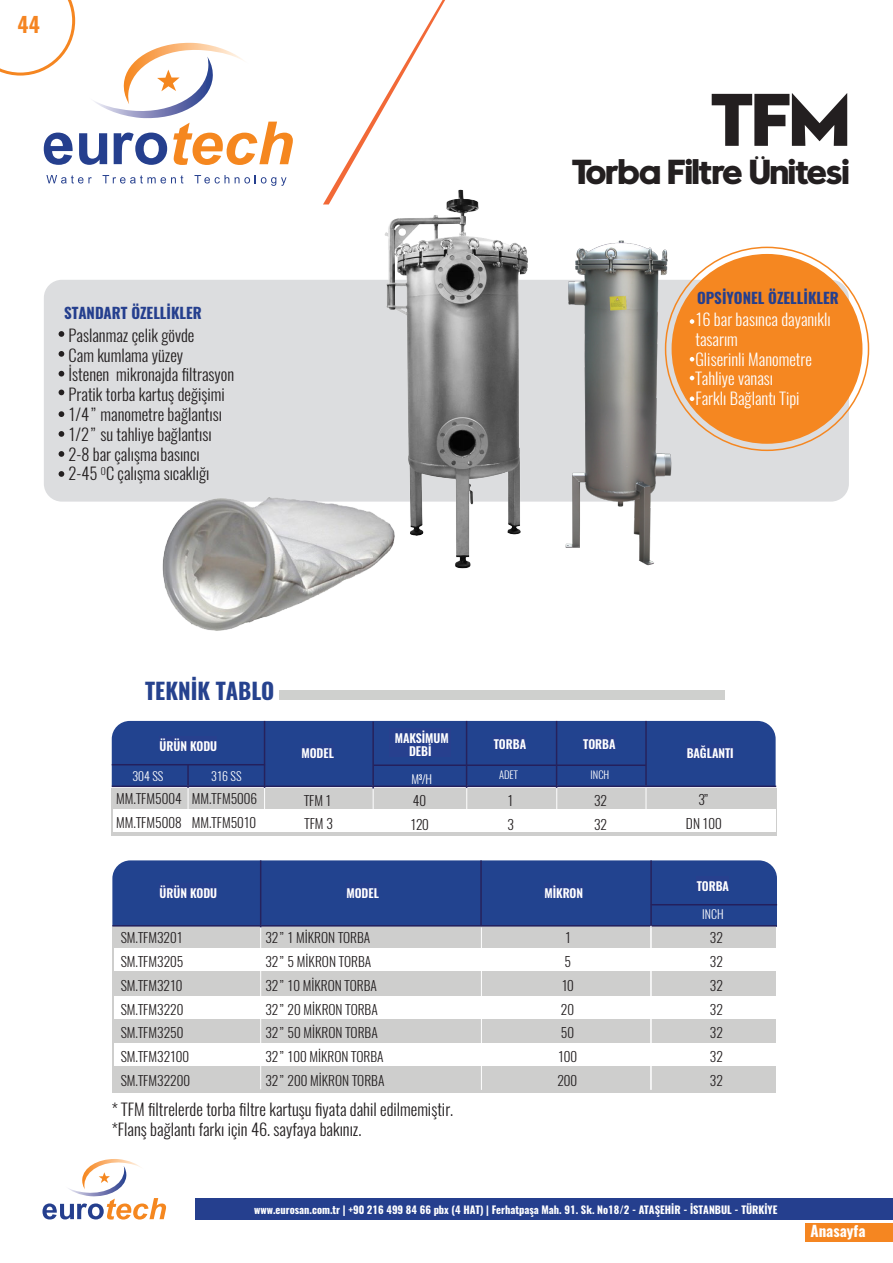
<style>
.page{position:relative;width:893px;height:1263px;background:#fff}
.page>*{position:absolute;margin:0;border:0;box-sizing:border-box;transform-origin:0 0}
.t1{font:700 67.5px "W Sans New";color:#231f20}
.t2{font:700 31.5px "W Sans New";color:#231f20}
.t3{font:700 22.5px "Oswald";color:#26428e}
.t4{font:700 21px "Oswald";color:#f58522}
.t5{font:300 16.5px "Oswald";color:#231f20}
.t6{font:300 16.5px/19.8px "Oswald";color:#fff}
.t7{font:700 15px "Oswald";color:#253f8e}
.t8{font:700 15px "Oswald";color:#fff}
.t9{font:300 13.5px "Oswald";color:#231f20}
.t10{font:700 13.05px "Oswald";color:#fff;scale:1.06 1}
.t11{font:12px "Oswald";color:#fff}
.t12{font:300 12px "Oswald";color:#fff}
.t13{font:700 10.95px "Oswald";color:#fff;scale:1.06 1}
.t14{font:700 10.5px "Oswald";color:#fff}
.t15{font:300 10.5px "Oswald";color:#fff}
</style>
<div class="page">
<div style="left:196px;top:1198px;width:697px;height:21px;background:#253f8e"></div>
<svg style="left:42px;top:1159px;width:124px;height:60px"></svg>
<svg style="left:323px;top:0;width:122px;height:204px"></svg>
<svg style="left:0;top:0;width:293px;height:165px"></svg>
<svg style="left:46px;top:175px;width:46px;height:8px"></svg>
<svg style="left:103px;top:175px;width:80px;height:8px"></svg>
<svg style="left:194px;top:175px;width:35px;height:8px"></svg>
<svg style="left:235px;top:175px;width:51px;height:11px"></svg>
<div style="left:805px;top:1223px;width:88px;height:18px;background:#f58621"></div>
<div style="left:44px;top:280px;width:805px;height:222px;background:#dcdddf;border-radius:18px"></div>
<svg style="left:59px;top:431px;width:5px;height:6px"></svg>
<svg style="left:59px;top:471px;width:5px;height:6px"></svg>
<svg style="left:59px;top:451px;width:5px;height:6px"></svg>
<svg style="left:59px;top:411px;width:5px;height:6px"></svg>
<svg style="left:59px;top:390px;width:5px;height:5px"></svg>
<svg style="left:59px;top:371px;width:5px;height:6px"></svg>
<svg style="left:59px;top:331px;width:5px;height:6px"></svg>
<svg style="left:59px;top:351px;width:5px;height:6px"></svg>
<div style="left:672px;top:254px;width:190px;height:190px;background:#f58721;border-radius:50%"></div>
<img style="left:532px;top:240px;width:166px;height:326px">
<img style="left:159px;top:497px;width:222px;height:134px">
<img style="left:381px;top:186px;width:151px;height:382px">
<div style="left:112px;top:788px;width:665px;height:47px;background:#cececd"></div>
<div style="left:113px;top:809px;width:663px;height:23px;background:#fff"></div>
<hr style="left:188px;top:785px;width:1px;height:47px;background:#fff">
<hr style="left:264px;top:785px;width:1px;height:47px;background:#fff">
<hr style="left:373px;top:785px;width:1px;height:47px;background:#fff">
<hr style="left:466px;top:785px;width:1px;height:46px;background:#fff">
<hr style="left:556px;top:785px;width:1px;height:46px;background:#fff">
<hr style="left:646px;top:785px;width:1px;height:46px;background:#fff">
<div style="left:112px;top:721px;width:664px;height:64px;background:#22438f"></div>
<div style="left:301px;top:744px;width:33px;height:14px;background:#27408e"></div>
<div style="left:494px;top:735px;width:32px;height:14px;background:#27408e"></div>
<div style="left:583px;top:735px;width:32px;height:14px;background:#27408e"></div>
<div style="left:687px;top:744px;width:47px;height:14px;background:#27408e"></div>
<div style="left:390px;top:728px;width:61px;height:28px;background:#27408e"></div>
<div style="left:280px;top:690px;width:445px;height:9px;background:#cfd0ce"></div>
<hr style="left:112px;top:785px;width:664px;height:2px;background:#24205d">
<hr style="left:374px;top:764px;width:272px;height:2px;background:#24205d">
<hr style="left:187px;top:765px;width:2px;height:23px;background:#26225c">
<hr style="left:372px;top:721px;width:2px;height:67px;background:#26225c">
<hr style="left:466px;top:721px;width:1px;height:67px;background:#26225c">
<hr style="left:645px;top:721px;width:2px;height:65px;background:#26225c">
<hr style="left:264px;top:721px;width:1px;height:67px;background:#26225c">
<hr style="left:112px;top:764px;width:153px;height:1px;background:#24205d">
<hr style="left:556px;top:721px;width:1px;height:67px;background:#26225c">
<div style="left:112px;top:926px;width:664px;height:167px;background:#cececd"></div>
<div style="left:114px;top:948px;width:678px;height:23px;background:#fff"></div>
<div style="left:114px;top:996px;width:678px;height:23px;background:#fff"></div>
<div style="left:114px;top:1043px;width:675px;height:23px;background:#fff"></div>
<hr style="left:260px;top:925px;width:1px;height:164px;background:#fff">
<hr style="left:481px;top:927px;width:1px;height:163px;background:#fff">
<hr style="left:260px;top:860px;width:1px;height:67px;background:#26225c">
<hr style="left:650px;top:926px;width:2px;height:164px;background:#fff">
<div style="left:112px;top:860px;width:665px;height:66px;background:#22438f"></div>
<div style="left:346px;top:884px;width:33px;height:14px;background:#27408e"></div>
<h3 class="t4" style="left:18px;top:10px;width:24px">44</h3>
<p class="t7" style="left:64px;top:303px;width:139px">STANDART ÖZELLİKLER</p>
<p class="t5" style="left:69px;top:324px;width:127px">Paslanmaz çelik gövde</p>
<p class="t5" style="left:69px;top:344px;width:116px">Cam kumlama yüzey</p>
<p class="t5" style="left:69px;top:364px;width:167px">İstenen mikronajda filtrasyon</p>
<p class="t5" style="left:69px;top:383px;width:158px">Pratik torba kartuş değişimi</p>
<p class="t5" style="left:69px;top:403px;width:155px">1/4” manometre bağlantısı</p>
<p class="t5" style="left:69px;top:423px;width:145px">1/2” su tahliye bağlantısı</p>
<p class="t5" style="left:69px;top:443px;width:133px">2-8 bar çalışma basıncı</p>
<p class="t5" style="left:69px;top:463px;width:142px">2-45 <sup>O</sup>C çalışma sıcaklığı</p>
<p class="t1" style="left:711px;top:84px;width:139px">TFM</p>
<p class="t2" style="left:572px;top:155px;width:278px">Torba Filtre Ünitesi</p>
<p class="t7" style="left:697px;top:288px;width:143px">OPSİYONEL ÖZELLİKLER</p>
<p class="t6" style="left:695px;top:309px;width:137px">16 bar basınca dayanıklı tasarım</p>
<p class="t6" style="left:695px;top:349px;width:118px">Gliserinli Manometre</p>
<p class="t6" style="left:695px;top:369px;width:79px">Tahliye vanası</p>
<p class="t6" style="left:695px;top:389px;width:106px">Farklı Bağlantı Tipi</p>
<p class="t3" style="left:145px;top:675px;width:131px">TEKNIK TABLO</p>
<p class="t11" style="left:160px;top:735px;width:59px">ÜRÜN KODU</p>
<p class="t11" style="left:301px;top:743px;width:34px">MODEL</p>
<p class="t11" style="left:395px;top:727px;width:56px">MAKSİMUM</p>
<p class="t11" style="left:409px;top:740px;width:24px">DEBİ</p>
<p class="t11" style="left:494px;top:734px;width:34px">TORBA</p>
<p class="t11" style="left:583px;top:734px;width:34px">TORBA</p>
<p class="t13" style="left:684px;top:743px;width:20px">GÜÇ</p>
<p class="t11" style="left:687px;top:743px;width:49px">BAĞLANTI</p>
<p class="t12" style="left:132px;top:768px;width:33px">304 SS</p>
<p class="t12" style="left:211px;top:768px;width:32px">316 SS</p>
<p class="t15" style="left:499px;top:768px;width:20px">ADET</p>
<p class="t15" style="left:591px;top:768px;width:20px">INCH</p>
<p class="t12" style="left:412px;top:771px;width:22px">M<sup>3</sup>/H</p>
<p class="t9" style="left:116px;top:789px;width:67px">MM.TFM5004</p>
<p class="t9" style="left:192px;top:789px;width:67px">MM.TFM5006</p>
<p class="t9" style="left:304px;top:791px;width:29px">TFM 1</p>
<p class="t9" style="left:413px;top:791px;width:15px">40</p>
<p class="t9" style="left:507px;top:792px;width:7px">1</p>
<p class="t9" style="left:594px;top:791px;width:15px">32</p>
<p class="t9" style="left:698px;top:791px;width:12px">3”</p>
<p class="t9" style="left:116px;top:813px;width:67px">MM.TFM5008</p>
<p class="t9" style="left:192px;top:813px;width:66px">MM.TFM5010</p>
<p class="t9" style="left:305px;top:815px;width:30px">TFM 3</p>
<p class="t9" style="left:410px;top:815px;width:20px">120</p>
<p class="t9" style="left:507px;top:816px;width:8px">3</p>
<p class="t9" style="left:594px;top:815px;width:15px">32</p>
<p class="t9" style="left:686px;top:815px;width:37px">DN 100</p>
<p class="t11" style="left:160px;top:882px;width:59px">ÜRÜN KODU</p>
<p class="t11" style="left:346px;top:882px;width:34px">MODEL</p>
<p class="t10" style="left:127px;top:888px;width:66px">ÜRÜN KODU</p>
<p class="t10" style="left:327px;top:889px;width:38px">MODEL</p>
<p class="t11" style="left:544px;top:882px;width:40px">MİKRON</p>
<p class="t13" style="left:674px;top:869px;width:37px">TOPLAM</p>
<p class="t11" style="left:697px;top:875px;width:34px">TORBA</p>
<p class="t12" style="left:702px;top:906px;width:23px">INCH</p>
<p class="t9" style="left:121px;top:929px;width:63px">SM.TFM3201</p>
<p class="t9" style="left:121px;top:953px;width:64px">SM.TFM3205</p>
<p class="t9" style="left:121px;top:977px;width:63px">SM.TFM3210</p>
<p class="t9" style="left:121px;top:1001px;width:64px">SM.TFM3220</p>
<p class="t9" style="left:121px;top:1023px;width:64px">SM.TFM3250</p>
<p class="t9" style="left:121px;top:1047px;width:70px">SM.TFM32100</p>
<p class="t9" style="left:121px;top:1071px;width:71px">SM.TFM32200</p>
<p class="t9" style="left:265px;top:929px;width:106px">32” 1 MİKRON TORBA</p>
<p class="t9" style="left:265px;top:953px;width:107px">32” 5 MİKRON TORBA</p>
<p class="t9" style="left:265px;top:977px;width:113px">32” 10 MİKRON TORBA</p>
<p class="t9" style="left:265px;top:1001px;width:114px">32” 20 MİKRON TORBA</p>
<p class="t9" style="left:265px;top:1023px;width:114px">32” 50 MİKRON TORBA</p>
<p class="t9" style="left:265px;top:1047px;width:120px">32” 100 MİKRON TORBA</p>
<p class="t9" style="left:265px;top:1071px;width:121px">32” 200 MİKRON TORBA</p>
<p class="t9" style="left:710px;top:1071px;width:15px">32</p>
<p class="t9" style="left:565px;top:929px;width:7px">1</p>
<p class="t9" style="left:710px;top:929px;width:15px">32</p>
<p class="t9" style="left:564px;top:953px;width:8px">5</p>
<p class="t9" style="left:562px;top:977px;width:13px">10</p>
<p class="t9" style="left:561px;top:1001px;width:15px">20</p>
<p class="t9" style="left:561px;top:1023px;width:15px">50</p>
<p class="t9" style="left:558px;top:1047px;width:20px">100</p>
<p class="t9" style="left:557px;top:1071px;width:21px">200</p>
<p class="t9" style="left:710px;top:953px;width:15px">32</p>
<p class="t9" style="left:710px;top:977px;width:15px">32</p>
<p class="t9" style="left:710px;top:1001px;width:15px">32</p>
<p class="t9" style="left:710px;top:1023px;width:15px">32</p>
<p class="t9" style="left:710px;top:1047px;width:15px">32</p>
<p class="t5" style="left:112px;top:1098px;width:343px">* TFM filtrelerde torba filtre kartuşu fiyata dahil edilmemiştir.</p>
<p class="t5" style="left:112px;top:1118px;width:251px">*Flanş bağlantı farkı için 46. sayfaya bakınız.</p>
<p class="t14" style="left:254px;top:1202px;width:525px">www.eurosan.com.tr | +90 216 499 84 66 pbx (4 HAT) | Ferhatpaşa Mah. 91. Sk. No18/2 - ATAŞEHİR - İSTANBUL - TÜRKİYE</p>
<p class="t8" style="left:810px;top:1221px;width:57px">Anasayfa</p>
</div>
